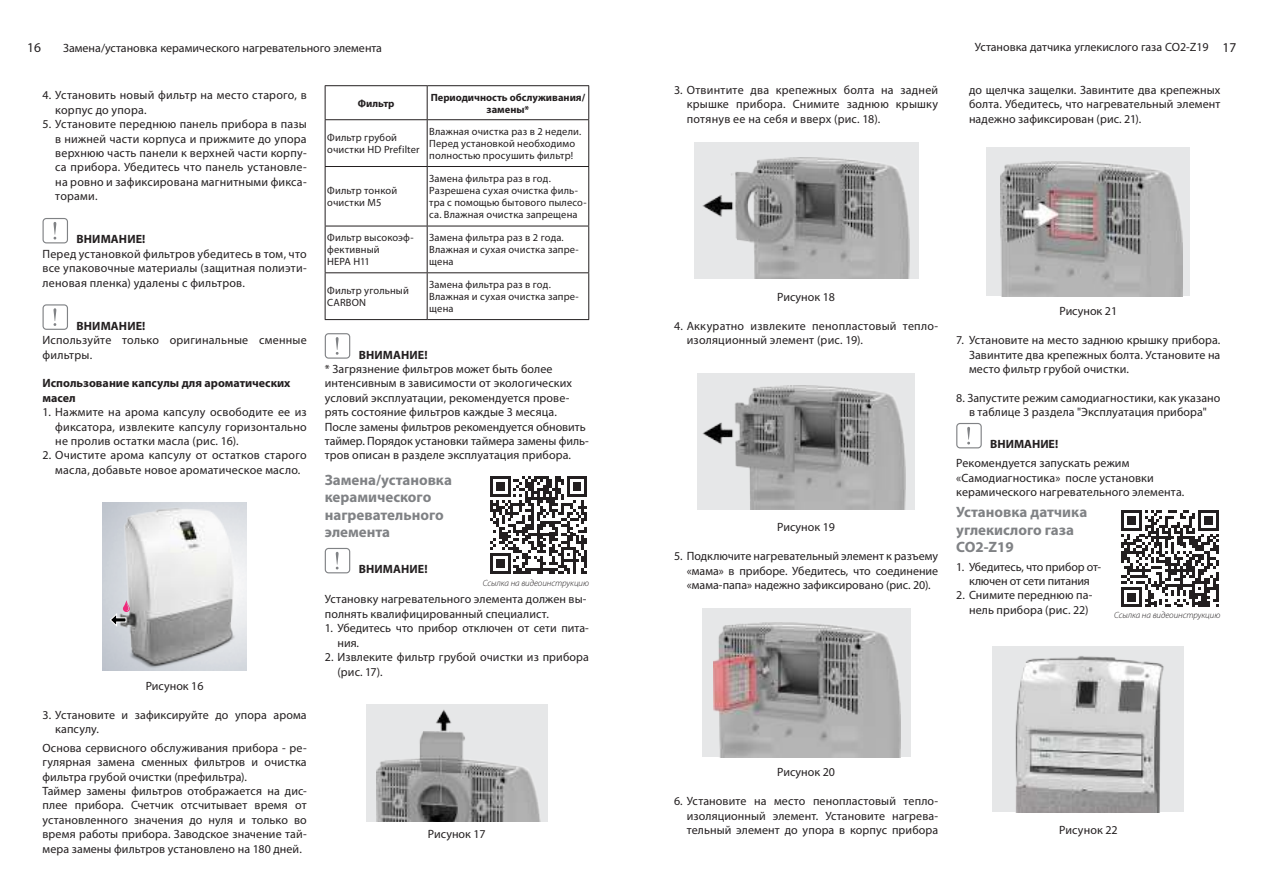
<style>
.page{position:relative;width:1263px;height:893px;background:#fff}
.page>*{position:absolute;margin:0;border:0;box-sizing:border-box;transform-origin:0 0}
.t1{font:700 15px/17.2px "Myriad Pro";color:#808285}
.t2{font:13.5px "Myriad Pro";color:#231f20}
.t3{font:12px/14.4px "Myriad Pro";letter-spacing:.01em;color:#231f20}
.t4{font:700 12px/14.4px "Myriad Pro";color:#231f20}
.t5{font:12px/14.4px "Myriad Pro";letter-spacing:-.01em;color:#231f20;text-align:center}
.t6{font:10.5px/12px "Myriad Pro";letter-spacing:.015em;color:#231f20}
.t7{font:700 10.5px/12px "Myriad Pro";color:#231f20;text-align:center}
.t8{font:italic 300 9px "Myriad Pro";letter-spacing:-.005em;color:#231f20}
.s1{font-size:13.5px}
</style>
<div class="page">
<svg style="left:43px;top:218px;width:25px;height:25px"></svg>
<svg style="left:43px;top:304px;width:25px;height:26px"></svg>
<img style="left:102px;top:503px;width:145px;height:167px">
<svg style="left:110px;top:600px;width:20px;height:27px"></svg>
<hr style="left:325px;top:85px;width:102px;height:1px;background:#231f20">
<hr style="left:325px;top:86px;width:1px;height:33px;background:#231f20">
<hr style="left:427px;top:85px;width:162px;height:1px;background:#231f20">
<hr style="left:427px;top:86px;width:1px;height:33px;background:#231f20">
<hr style="left:588px;top:86px;width:1px;height:33px;background:#231f20">
<hr style="left:325px;top:119px;width:102px;height:1px;background:#231f20">
<hr style="left:325px;top:120px;width:1px;height:46px;background:#231f20">
<hr style="left:427px;top:119px;width:162px;height:1px;background:#231f20">
<hr style="left:427px;top:120px;width:1px;height:46px;background:#231f20">
<hr style="left:588px;top:120px;width:1px;height:46px;background:#231f20">
<hr style="left:325px;top:166px;width:102px;height:1px;background:#231f20">
<hr style="left:325px;top:167px;width:1px;height:59px;background:#231f20">
<hr style="left:427px;top:166px;width:162px;height:1px;background:#231f20">
<hr style="left:427px;top:167px;width:1px;height:59px;background:#231f20">
<hr style="left:588px;top:167px;width:1px;height:59px;background:#231f20">
<hr style="left:325px;top:226px;width:102px;height:1px;background:#231f20">
<hr style="left:325px;top:226px;width:1px;height:46px;background:#231f20">
<hr style="left:427px;top:226px;width:162px;height:1px;background:#231f20">
<hr style="left:427px;top:226px;width:1px;height:46px;background:#231f20">
<hr style="left:588px;top:226px;width:1px;height:46px;background:#231f20">
<hr style="left:325px;top:272px;width:102px;height:1px;background:#231f20">
<hr style="left:325px;top:273px;width:1px;height:46px;background:#231f20">
<hr style="left:427px;top:272px;width:162px;height:1px;background:#231f20">
<hr style="left:427px;top:273px;width:1px;height:46px;background:#231f20">
<hr style="left:588px;top:273px;width:1px;height:46px;background:#231f20">
<hr style="left:325px;top:319px;width:102px;height:1px;background:#231f20">
<hr style="left:427px;top:319px;width:162px;height:1px;background:#231f20">
<svg style="left:325px;top:333px;width:25px;height:26px"></svg>
<svg style="left:325px;top:548px;width:25px;height:25px"></svg>
<div style="left:366px;top:704px;width:181px;height:118px;background:#e6e7e8"></div>
<img style="left:377px;top:710px;width:163px;height:112px">
<div style="left:694px;top:142px;width:224px;height:137px;background:#e6e7e8"></div>
<img style="left:702px;top:157px;width:207px;height:122px">
<div style="left:697px;top:373px;width:218px;height:137px;background:#e6e7e8"></div>
<img style="left:703px;top:386px;width:203px;height:124px">
<div style="left:702px;top:608px;width:208px;height:149px;background:#e6e7e8"></div>
<img style="left:713px;top:622px;width:187px;height:135px">
<div style="left:986px;top:147px;width:204px;height:149px;background:#e6e7e8"></div>
<img style="left:1000px;top:161px;width:182px;height:135px">
<svg style="left:956px;top:423px;width:26px;height:25px"></svg>
<img style="left:993px;top:647px;width:191px;height:165px">
<svg style="left:490px;top:476px;width:97px;height:98px"></svg>
<svg style="left:1121px;top:510px;width:97px;height:97px"></svg>
<p class="t2" style="left:27px;top:41px;width:15px">16</p>
<p class="t3" style="left:63px;top:41px;width:320px">Замена/установка керамического нагревательного элемента</p>
<p class="t3" style="left:975px;top:41px;width:263px">Установка датчика углекислого газа CO2-Z19 <span class="s1">17</span></p>
<p class="t3" style="left:55px;top:89px;width:253px;text-indent:-13px">4. Установить новый фильтр на место старого, в корпус до упора.</p>
<p class="t3" style="left:55px;top:117px;width:253px;text-align:justify;text-indent:-13px">5. Установите переднюю панель прибора в пазы в нижней части корпуса и прижмите до упора верхнюю часть панели к верхней части корпу&shy;са прибора. Убедитесь что панель установле&shy;на ровно и зафиксирована магнитными фикса&shy;торами.</p>
<p class="t4" style="left:77px;top:233px;width:70px">ВНИМАНИЕ!</p>
<p class="t3" style="left:43px;top:247px;width:266px;text-align:justify">Перед установкой фильтров убедитесь в том, что все упаковочные материалы (защитная полиэти&shy;леновая пленка) удалены с фильтров.</p>
<p class="t4" style="left:77px;top:319px;width:70px">ВНИМАНИЕ!</p>
<p class="t3" style="left:43px;top:333px;width:266px">Используйте только оригинальные сменные фильтры.</p>
<p class="t4" style="left:43px;top:377px;width:249px">Использование капсулы для ароматических масел</p>
<p class="t3" style="left:55px;top:405px;width:253px;text-align:justify;text-indent:-13px">1. Нажмите на арома капсулу освободите ее из фиксатора, извлеките капсулу горизонтально не пролив остатки масла (рис. 16).</p>
<p class="t3" style="left:43px;top:449px;width:266px;text-align:center">2. Очистите арома капсулу от остатков старого масла, добавьте новое ароматическое масло.</p>
<p class="t3" style="left:687px;top:83px;width:253px;text-align:justify;text-indent:-13px">3. Отвинтите два крепежных болта на задней крышке прибора. Снимите заднюю крышку потянув ее на себя и вверх (рис. 18).</p>
<p class="t3" style="left:969px;top:83px;width:253px;text-align:justify">до щелчка защелки. Завинтите два крепежных болта. Убедитесь, что нагревательный элемент надежно зафиксирован (рис. 21).</p>
<p class="t7" style="left:358px;top:97px;width:38px">Фильтр</p>
<p class="t7" style="left:431px;top:91px;width:156px">Периодичность обслуживания/ замены*</p>
<p class="t6" style="left:327px;top:132px;width:94px">Фильтр грубой очистки HD Prefilter</p>
<p class="t6" style="left:429px;top:126px;width:153px">Влажная очистка раз в 2 недели.<br>Перед установкой необходимо полностью просушить фильтр!</p>
<p class="t6" style="left:327px;top:185px;width:71px">Фильтр тонкой очистки М5</p>
<p class="t6" style="left:429px;top:173px;width:159px">Замена фильтра раз в год.<br>Разрешена сухая очистка филь&shy;тра с помощью бытового пылесо&shy;са. Влажная очистка запрещена</p>
<p class="t6" style="left:327px;top:232px;width:88px">Фильтр высокоэф&shy;фективный<br>HEPA H11</p>
<p class="t6" style="left:429px;top:232px;width:151px">Замена фильтра раз в 2 года.<br>Влажная и сухая очистка запре&shy;щена</p>
<p class="t6" style="left:327px;top:285px;width:83px">Фильтр угольный<br>CARBON</p>
<p class="t6" style="left:429px;top:279px;width:151px">Замена фильтра раз в год.<br>Влажная и сухая очистка запре&shy;щена</p>
<p class="t4" style="left:359px;top:348px;width:70px">ВНИМАНИЕ!</p>
<p class="t3" style="left:325px;top:362px;width:266px">* Загрязнение фильтров может быть более интенсивным в зависимости от экологических условий эксплуатации, рекомендуется прове&shy;рять состояние фильтров каждые 3 месяца.<br>После замены фильтров рекомендуется обновить таймер. Порядок установки таймера замены филь&shy;тров описан в разделе эксплуатация прибора.</p>
<p class="t1" style="left:325px;top:472px;width:129px">Замена/установка керамического нагревательного элемента</p>
<p class="t4" style="left:359px;top:563px;width:70px">ВНИМАНИЕ!</p>
<p class="t3" style="left:325px;top:593px;width:263px">Установку нагревательного элемента должен вы&shy;полнять квалифицированный специалист.</p>
<p class="t3" style="left:337px;top:621px;width:253px;text-indent:-13px">1. Убедитесь что прибор отключен от сети пита&shy;ния.</p>
<p class="t3" style="left:337px;top:650px;width:253px;text-indent:-13px">2. Извлеките фильтр грубой очистки из прибора (рис. 17).</p>
<p class="t3" style="left:777px;top:290px;width:59px">Рисунок 18</p>
<p class="t3" style="left:687px;top:319px;width:253px;text-indent:-13px">4. Аккуратно извлеките пенопластовый тепло&shy;изоляционный элемент (рис. 19).</p>
<p class="t3" style="left:1059px;top:305px;width:59px">Рисунок 21</p>
<p class="t3" style="left:969px;top:333px;width:253px;text-align:justify;text-indent:-13px">7. Установите на место заднюю крышку прибора.<br>Завинтите два крепежных болта. Установите на место фильтр грубой очистки.</p>
<p class="t3" style="left:956px;top:391px;width:266px;text-align:center">8. Запустите режим самодиагностики, как указано в таблице 3 раздела "Эксплуатация прибора"</p>
<p class="t4" style="left:990px;top:438px;width:69px">ВНИМАНИЕ!</p>
<p class="t3" style="left:956px;top:456px;width:230px">Рекомендуется запускать режим «Самодиагностика» после установки керамического нагревательного элемента.</p>
<p class="t1" style="left:956px;top:504px;width:133px">Установка датчика углекислого газа<br>CO2-Z19</p>
<p class="t5" style="left:956px;top:560px;width:146px">1. Убедитесь, что прибор от&shy;ключен от сети питания</p>
<p class="t3" style="left:969px;top:589px;width:125px;text-indent:-13px">2. Снимите переднюю па&shy;нель прибора (рис. 22)</p>
<p class="t3" style="left:777px;top:521px;width:59px">Рисунок 19</p>
<p class="t3" style="left:687px;top:549px;width:253px;text-align:justify;text-indent:-13px">5. Подключите нагревательный элемент к разъему «мама» в приборе. Убедитесь, что соединение «мама-папа» надежно зафиксировано (рис. 20).</p>
<p class="t8" style="left:483px;top:579px;width:108px">Ссылка на видеоинструкцию</p>
<p class="t8" style="left:1114px;top:612px;width:108px">Ссылка на видеоинструкцию</p>
<p class="t3" style="left:146px;top:679px;width:59px">Рисунок 16</p>
<p class="t3" style="left:55px;top:708px;width:253px;text-indent:-13px">3. Установите и зафиксируйте до упора арома капсулу.</p>
<p class="t3" style="left:43px;top:741px;width:266px">Основа сервисного обслуживания прибора - ре&shy;гулярная замена сменных фильтров и очистка фильтра грубой очистки (префильтра).<br>Таймер замены фильтров отображается на дис&shy;плее прибора. Счетчик отсчитывает время от установленного значения до нуля и только во время работы прибора. Заводское значение тай&shy;мера замены фильтров установлено на 180 дней.</p>
<p class="t3" style="left:428px;top:827px;width:59px">Рисунок 17</p>
<p class="t3" style="left:777px;top:765px;width:59px">Рисунок 20</p>
<p class="t3" style="left:687px;top:794px;width:253px;text-align:justify;text-indent:-13px">6. Установите на место пенопластовый тепло&shy;изоляционный элемент. Установите нагрева&shy;тельный элемент до упора в корпус прибора</p>
<p class="t3" style="left:1059px;top:823px;width:60px">Рисунок 22</p>
</div>
